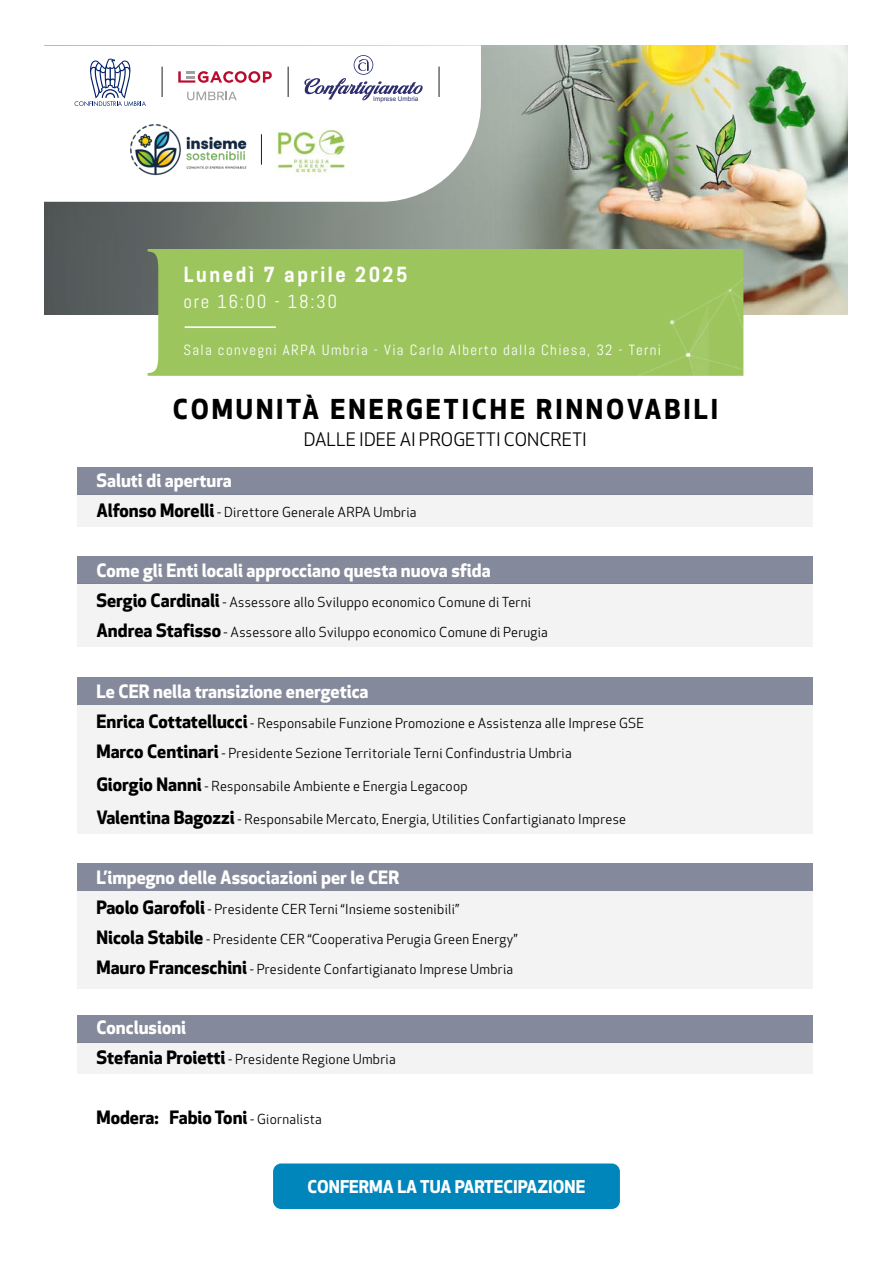
<style>
.page{position:relative;width:893px;height:1263px;background:#fff}
.page>*{position:absolute;margin:0;border:0;box-sizing:border-box;transform-origin:0 0}
.t1{font:700 26.85px "Apex New";letter-spacing:.11em;color:#000}
.t2{font:700 21.75px "Abel Pro";letter-spacing:.09em;color:#fff}
.t3{font:18.9px "Abel";letter-spacing:.09em;color:#fff}
.t4{font:18.15px "Apex New";color:#000}
.t5{font:700 18px "Apex New";color:#fff}
.t6{font:700 18px "Apex New";color:#000}
.t7{font:700 17.25px "Apex New";color:#fff}
.t8{font:14.85px "Abel";letter-spacing:.09em;color:#fff}
.t9{font:13.5px "Apex New";letter-spacing:.02em;color:#000}
.t10{font:6.3px "Arial";color:#2e2e6e}
.s1{font-weight:700;font-size:18px}
.s2{font-weight:400;font-size:13.5px}
</style>
<div class="page">
<img style="left:633px;top:46px;width:214px;height:269px">
<svg style="left:45px;top:46px;width:588px;height:269px;background:#808880"></svg>
<div style="left:77px;top:705px;width:736px;height:128px;background:#f3f3f3"></div>
<div style="left:77px;top:677px;width:736px;height:28px;background:#848a9b"></div>
<div style="left:77px;top:891px;width:736px;height:97px;background:#f3f3f3"></div>
<div style="left:77px;top:863px;width:736px;height:28px;background:#848a9b"></div>
<div style="left:77px;top:467px;width:736px;height:27px;background:#848a9b"></div>
<div style="left:77px;top:494px;width:736px;height:33px;background:#f3f3f3"></div>
<div style="left:77px;top:584px;width:736px;height:63px;background:#f3f3f3"></div>
<div style="left:77px;top:556px;width:736px;height:27px;background:#848a9b"></div>
<div style="left:77px;top:1043px;width:736px;height:31px;background:#f3f3f3"></div>
<div style="left:77px;top:1015px;width:736px;height:27px;background:#848a9b"></div>
<div style="left:148px;top:249px;width:466px;height:127px;background:#9cc55e"></div>
<img style="left:614px;top:249px;width:129px;height:127px">
<hr style="left:185px;top:326px;width:91px;height:2px;background:#fff">
<svg style="left:45px;top:45px;width:436px;height:157px"></svg>
<img style="left:260px;top:95px;width:103px;height:105px">
<svg style="left:75px;top:59px;width:71px;height:47px"></svg>
<svg style="left:303px;top:55px;width:120px;height:45px"></svg>
<img style="left:130px;top:123px;width:116px;height:52px">
<hr style="left:162px;top:67px;width:1px;height:30px;background:#1e1e1c">
<hr style="left:288px;top:67px;width:1px;height:30px;background:#1e1e1c">
<hr style="left:439px;top:67px;width:1px;height:30px;background:#1e1e1c">
<hr style="left:261px;top:134px;width:1px;height:31px;background:#1e1e1c">
<svg style="left:178px;top:71px;width:94px;height:12px"></svg>
<svg style="left:187px;top:92px;width:50px;height:8px"></svg>
<div style="left:273px;top:1163px;width:347px;height:46px;background:#0086bb;border-radius:8px"></div>
<p class="t10" style="left:373px;top:94px;width:47px">Imprese Umbria</p>
<h2 class="t2" style="left:184px;top:259px;width:226px">Lunedì 7 aprile 2025</h2>
<h3 class="t3" style="left:184px;top:290px;width:155px">ore 16:00 - 18:30</h3>
<p class="t8" style="left:184px;top:340px;width:479px">Sala convegni ARPA Umbria - Via Carlo Alberto dalla Chiesa, 32 - Terni</p>
<h1 class="t1" style="left:173px;top:390px;width:547px">COMUNITÀ ENERGETICHE RINNOVABILI</h1>
<h3 class="t4" style="left:304px;top:428px;width:285px">DALLE IDEE AI PROGETTI CONCRETI</h3>
<h3 class="t5" style="left:96px;top:468px;width:137px">Saluti di apertura</h3>
<p class="t9" style="left:96px;top:504px;width:322px"><span class="s1">Alfonso Morelli</span> - Direttore Generale ARPA Umbria</p>
<h3 class="t5" style="left:96px;top:558px;width:396px">Come gli Enti locali approcciano questa nuova sfida</h3>
<p class="t9" style="left:96px;top:594px;width:436px"><span class="s1">Sergio Cardinali</span> - Assessore allo Sviluppo economico Comune di Terni</p>
<p class="t9" style="left:96px;top:624px;width:453px"><span class="s1">Andrea Stafisso</span> - Assessore allo Sviluppo economico Comune di Perugia</p>
<h3 class="t5" style="left:96px;top:678px;width:274px">Le CER nella transizione energetica</h3>
<p class="t9" style="left:96px;top:715px;width:549px"><span class="s1">Enrica Cottatellucci</span> - Responsabile Funzione Promozione e Assistenza alle Imprese GSE</p>
<p class="t9" style="left:96px;top:745px;width:477px"><span class="s1">Marco Centinari</span> - Presidente Sezione Territoriale Terni Confindustria Umbria</p>
<p class="t9" style="left:96px;top:778px;width:373px"><span class="s1">Giorgio Nanni</span> - Responsabile Ambiente e Energia Legacoop</p>
<p class="t9" style="left:96px;top:811px;width:531px"><span class="s1">Valentina Bagozzi</span> - Responsabile Mercato, Energia, Utilities Confartigianato Imprese</p>
<h3 class="t5" style="left:96px;top:864px;width:304px">L’impegno delle Associazioni per le CER</h3>
<p class="t9" style="left:96px;top:901px;width:364px"><span class="s1">Paolo Garofoli</span> - Presidente CER Terni “Insieme sostenibili”</p>
<p class="t9" style="left:96px;top:931px;width:423px"><span class="s1">Nicola Stabile</span> - Presidente CER “Cooperativa Perugia Green Energy”</p>
<p class="t9" style="left:96px;top:961px;width:418px"><span class="s1">Mauro Franceschini</span> - Presidente Confartigianato Imprese Umbria</p>
<h3 class="t5" style="left:96px;top:1014px;width:91px">Conclusioni</h3>
<p class="t9" style="left:96px;top:1051px;width:301px"><span class="s1">Stefania Proietti</span> - Presidente Regione Umbria</p>
<h3 class="t6" style="left:96px;top:1104px;width:227px">Modera: Fabio Toni <span class="s2">- Giornalista</span></h3>
<p class="t7" style="left:308px;top:1174px;width:279px">CONFERMA LA TUA PARTECIPAZIONE</p>
</div>
